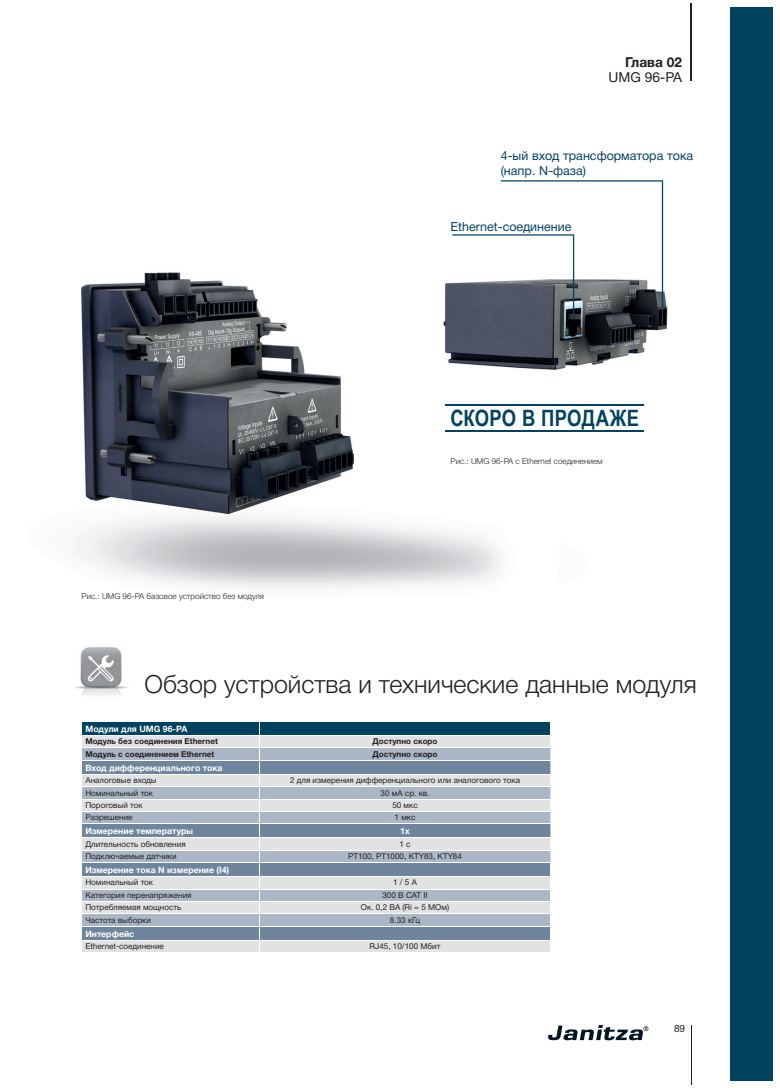
<style>
.page{position:relative;width:780px;height:1088px;background:#fff}
.page>*{position:absolute;margin:0;border:0;box-sizing:border-box;transform-origin:0 0}
.t1{font:25px "Helvetica 4 Light";color:#231f20}
.t2{font:700 22.5px "Arial Narrow";letter-spacing:.01em;color:#004260}
.t3{font:13.75px "Helvetica 5 Normal";color:#231f20}
.t4{font:13.75px "Helvetica 7 Bold";color:#231f20}
.t5{font:12.5px/15px "Helvetica 5 Normal";color:#004260}
.t6{font:10px "Helvetica 5 Normal";color:#231f20}
.t7{font:8.75px "Helvetica 7 Bold";color:#fff}
.t8{font:8.12px "Helvetica 5 Normal";color:#231f20}
.t9{font:8.12px "Helvetica 7 Bold";color:#231f20}
.t10{font:8.12px "Helvetica 4 Light";color:#231f20}
</style>
<div class="page">
<svg style="left:548px;top:1025px;width:100px;height:15px"></svg>
<hr style="left:690px;top:1025px;width:1px;height:59px;background:#231f20">
<hr style="left:690px;top:3px;width:2px;height:78px;background:#231f20">
<div style="left:730px;top:7px;width:42px;height:1074px;background:#004260"></div>
<img style="left:75px;top:259px;width:593px;height:329px">
<svg style="left:452px;top:180px;width:211px;height:137px"></svg>
<svg style="left:82px;top:722px;width:469px;height:230px;background:#acb9c6"></svg>
<img style="left:74px;top:647px;width:55px;height:49px">
<hr style="left:446px;top:431px;width:197px;height:1px;background:#004260">
<hr style="left:446px;top:404px;width:197px;height:1px;background:#004260">
<h3 class="t4" style="left:625px;top:54px;width:59px">Глава 02</h3>
<h3 class="t3" style="left:608px;top:69px;width:75px">UMG 96-PA</h3>
<h3 class="t5" style="left:500px;top:149px;width:194px">4-ый вход трансформатора тока (напр. N-фаза)</h3>
<h3 class="t5" style="left:450px;top:219px;width:122px">Ethernet-соединение</h3>
<h2 class="t2" style="left:450px;top:401px;width:190px">СКОРО В ПРОДАЖЕ</h2>
<p class="t10" style="left:81px;top:591px;width:184px">Рис.: UMG 96-PA базовое устройство без модуля</p>
<p class="t10" style="left:450px;top:457px;width:153px">Рис.: UMG 96-PA с Ethernet соединением</p>
<h1 class="t1" style="left:144px;top:670px;width:553px">Обзор устройства и технические данные модуля</h1>
<p class="t7" style="left:85px;top:724px;width:103px">Модули для UMG 96-PA</p>
<p class="t9" style="left:85px;top:737px;width:134px">Модуль без соединения Ethernet</p>
<p class="t9" style="left:372px;top:737px;width:67px">Доступно скоро</p>
<p class="t9" style="left:85px;top:749px;width:130px">Модуль с соединением Ethernet</p>
<p class="t9" style="left:372px;top:749px;width:67px">Доступно скоро</p>
<p class="t7" style="left:85px;top:763px;width:138px">Вход дифференциального тока</p>
<p class="t8" style="left:85px;top:776px;width:73px">Аналоговые входы</p>
<p class="t8" style="left:290px;top:776px;width:231px">2 для измерения дифференциального или аналогового тока</p>
<p class="t8" style="left:85px;top:788px;width:69px">Номинальный ток</p>
<p class="t8" style="left:380px;top:788px;width:50px">30 мA ср. кв.</p>
<p class="t8" style="left:85px;top:800px;width:59px">Пороговый ток</p>
<p class="t8" style="left:392px;top:800px;width:27px">50 мкс</p>
<p class="t8" style="left:85px;top:813px;width:49px">Разрешение</p>
<p class="t8" style="left:394px;top:813px;width:22px">1 мкс</p>
<p class="t7" style="left:85px;top:826px;width:109px">Измерение температуры</p>
<p class="t7" style="left:400px;top:826px;width:11px">1x</p>
<p class="t8" style="left:85px;top:839px;width:102px">Длительность обновления</p>
<p class="t8" style="left:399px;top:839px;width:13px">1 с</p>
<p class="t8" style="left:85px;top:852px;width:93px">Подключаемые датчики</p>
<p class="t8" style="left:348px;top:852px;width:115px">PT100, PT1000, KTY83, KTY84</p>
<p class="t7" style="left:85px;top:865px;width:145px">Измерение тока N измерение (I4)</p>
<p class="t8" style="left:85px;top:878px;width:69px">Номинальный ток</p>
<p class="t8" style="left:393px;top:878px;width:25px">1 / 5 A</p>
<p class="t8" style="left:85px;top:890px;width:108px">Категория перенапряжения</p>
<p class="t8" style="left:382px;top:890px;width:47px">300 В CAT II</p>
<p class="t8" style="left:85px;top:903px;width:98px">Потребляемая мощность</p>
<p class="t8" style="left:361px;top:903px;width:90px">Ок. 0,2 ВА (Ri = 5 МОм)</p>
<p class="t8" style="left:85px;top:915px;width:67px">Частота выборки</p>
<p class="t8" style="left:390px;top:915px;width:32px">8.33 кГц</p>
<p class="t7" style="left:85px;top:929px;width:50px">Интерфейс</p>
<p class="t8" style="left:85px;top:942px;width:80px">Ethernet-соединение</p>
<p class="t8" style="left:369px;top:942px;width:72px">RJ45, 10/100 Мбит</p>
<p class="t6" style="left:674px;top:1023px;width:13px">89</p>
</div>
